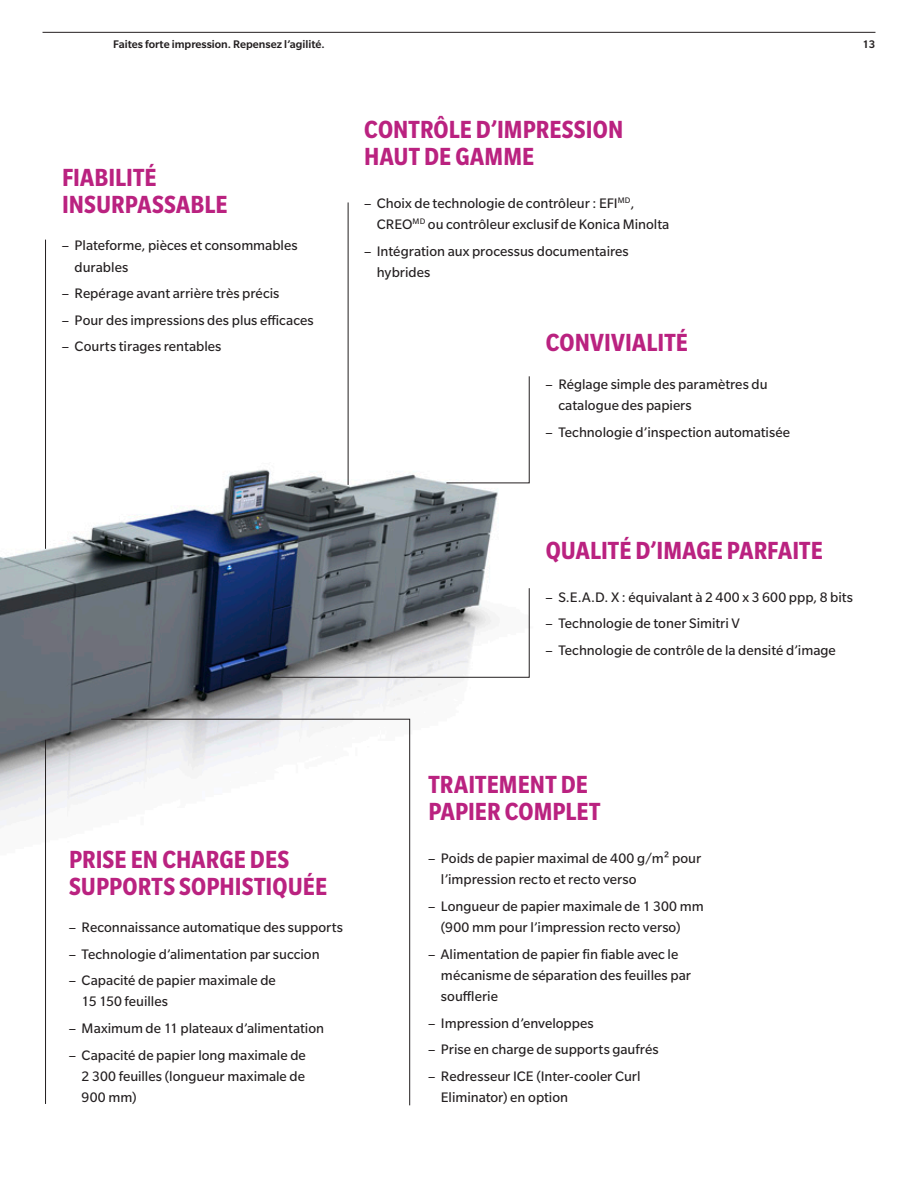
<style>
.page{position:relative;width:918px;height:1188px;background:#fff}
.page>*{position:absolute;margin:0;border:0;box-sizing:border-box;transform-origin:0 0}
.Brochure_Introhead_B{font:700 condensed 27px/26.7px "Slate Pro";letter-spacing:.005em;color:#ba2280}
.Brochure_List_Reg_10{font:15px/21.3px "Slate Pro";color:#231f20}
.t1{font:500 12px "Slate Pro";color:#231f20}
</style>
<div class="page">
<img style="left:0;top:341px;width:498px;height:735px">
<hr style="left:45px;top:240px;width:1px;height:309px;background:#231f20">
<svg style="left:110px;top:718px;width:300px;height:388px"></svg>
<svg style="left:446px;top:376px;width:84px;height:108px"></svg>
<svg style="left:271px;top:587px;width:259px;height:91px"></svg>
<hr style="left:348px;top:202px;width:1px;height:283px;background:#231f20">
<hr style="left:45px;top:740px;width:1px;height:364px;background:#231f20">
<hr style="left:43px;top:32px;width:832px;height:1px;background:#231f20">
<p class="t1" style="left:113px;top:38px;width:213px">Faites forte impression. Repensez l’agilité.</p>
<p class="t1" style="left:862px;top:38px;width:15px">13</p>
<p class="Brochure_Introhead_B" style="left:62px;top:164px;width:167px">FIABILITÉ<br>INSURPASSABLE</p>
<p class="Brochure_List_Reg_10" style="left:75px;top:235px;width:225px;text-indent:-13px">– Plateforme, pièces et consommables durables</p>
<p class="Brochure_List_Reg_10" style="left:62px;top:283px;width:219px">– Repérage avant arrière très précis</p>
<p class="Brochure_List_Reg_10" style="left:62px;top:309px;width:253px">– Pour des impressions des plus efficaces</p>
<p class="Brochure_List_Reg_10" style="left:62px;top:336px;width:161px">– Courts tirages rentables</p>
<p class="Brochure_Introhead_B" style="left:364px;top:116px;width:261px">CONTRÔLE D’IMPRESSION<br>HAUT DE GAMME</p>
<p class="Brochure_List_Reg_10" style="left:377px;top:192px;width:294px;text-indent:-13px">– Choix de technologie de contrôleur : EFI<sup>MD</sup>,<br>CREO<sup>MD</sup> ou contrôleur exclusif de Konica Minolta</p>
<p class="Brochure_List_Reg_10" style="left:377px;top:240px;width:253px;text-indent:-13px">– Intégration aux processus documentaires hybrides</p>
<p class="Brochure_Introhead_B" style="left:546px;top:329px;width:144px">CONVIVIALITÉ</p>
<p class="Brochure_List_Reg_10" style="left:558px;top:373px;width:211px;text-indent:-13px">– Réglage simple des paramètres du catalogue des papiers</p>
<p class="Brochure_List_Reg_10" style="left:546px;top:421px;width:246px">– Technologie d’inspection automatisée</p>
<p class="Brochure_Introhead_B" style="left:546px;top:537px;width:278px">QUALITÉ D’IMAGE PARFAITE</p>
<p class="Brochure_List_Reg_10" style="left:546px;top:586px;width:309px">– S.E.A.D. X : équivalant à 2 400 x 3 600 ppp, 8 bits</p>
<p class="Brochure_List_Reg_10" style="left:546px;top:613px;width:196px">– Technologie de toner Simitri V</p>
<p class="Brochure_List_Reg_10" style="left:546px;top:639px;width:292px">– Technologie de contrôle de la densité d’image</p>
<p class="Brochure_Introhead_B" style="left:69px;top:846px;width:260px">PRISE EN CHARGE DES<br>SUPPORTS SOPHISTIQUÉE</p>
<p class="Brochure_List_Reg_10" style="left:69px;top:916px;width:276px">– Reconnaissance automatique des supports</p>
<p class="Brochure_List_Reg_10" style="left:69px;top:943px;width:252px">– Technologie d’alimentation par succion</p>
<p class="Brochure_List_Reg_10" style="left:82px;top:970px;width:196px;text-indent:-13px">– Capacité de papier maximale de<br>15 150 feuilles</p>
<p class="Brochure_List_Reg_10" style="left:69px;top:1018px;width:257px">– Maximum de 11 plateaux d’alimentation</p>
<p class="Brochure_List_Reg_10" style="left:82px;top:1044px;width:226px;text-align:justify;text-indent:-13px">– Capacité de papier long maximale de 2 300 feuilles (longueur maximale de 900 mm)</p>
<p class="Brochure_Introhead_B" style="left:428px;top:771px;width:173px">TRAITEMENT DE<br>PAPIER COMPLET</p>
<p class="Brochure_List_Reg_10" style="left:441px;top:847px;width:262px;text-indent:-13px">– Poids de papier maximal de 400 g/m² pour l’impression recto et recto verso</p>
<p class="Brochure_List_Reg_10" style="left:441px;top:895px;width:264px;text-indent:-13px">– Longueur de papier maximale de 1 300 mm (900 mm pour l’impression recto verso)</p>
<p class="Brochure_List_Reg_10" style="left:441px;top:943px;width:252px;text-indent:-13px">– Alimentation de papier fin fiable avec le mécanisme de séparation des feuilles par soufflerie</p>
<p class="Brochure_List_Reg_10" style="left:428px;top:1012px;width:167px">– Impression d’enveloppes</p>
<p class="Brochure_List_Reg_10" style="left:428px;top:1039px;width:232px">– Prise en charge de supports gaufrés</p>
<p class="Brochure_List_Reg_10" style="left:441px;top:1065px;width:201px;text-indent:-13px">– Redresseur ICE (Inter-cooler Curl<br>Eliminator) en option</p>
</div>
